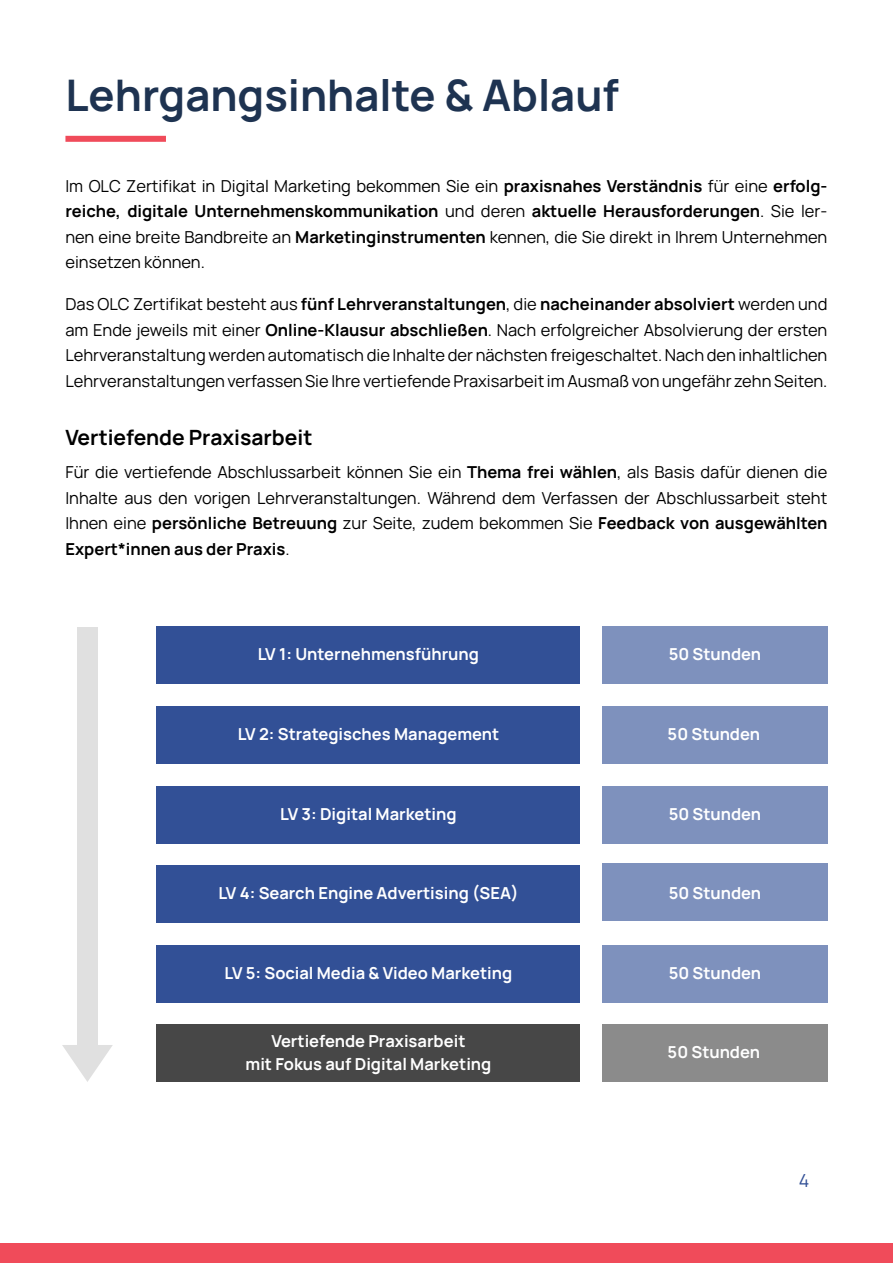
<style>
.page{position:relative;width:893px;height:1263px;background:#fff}
.page>*{position:absolute;margin:0;border:0;box-sizing:border-box;transform-origin:0 0}
.t1{font:700 43.5px "Manrope";color:#1e3351}
.t2{font:700 21px "Manrope";color:#000}
.t3{font:18px "Manrope";color:#325096}
.t4{font:16.5px/25.5px "Manrope";color:#000;text-align:justify}
.t5{font:700 16.5px/22.5px "Manrope";color:#fff;text-align:center}
.s1{font-weight:700}
</style>
<div class="page">
<div style="left:65px;top:136px;width:101px;height:6px;background:#f04b5a"></div>
<div style="left:0;top:1243px;width:893px;height:20px;background:#f04b5a"></div>
<div style="left:157px;top:627px;width:423px;height:57px;background:#325096"></div>
<div style="left:77px;top:627px;width:21px;height:426px;background:#e0e0e0"></div>
<svg style="left:62px;top:1045px;width:51px;height:37px"></svg>
<div style="left:602px;top:627px;width:225px;height:57px;background:#7e91bd"></div>
<div style="left:157px;top:706px;width:423px;height:57px;background:#325096"></div>
<div style="left:157px;top:786px;width:423px;height:57px;background:#325096"></div>
<div style="left:157px;top:865px;width:423px;height:58px;background:#325096"></div>
<div style="left:157px;top:945px;width:423px;height:57px;background:#325096"></div>
<div style="left:157px;top:1025px;width:423px;height:57px;background:#474747"></div>
<div style="left:602px;top:1025px;width:225px;height:57px;background:#8b8b8b"></div>
<div style="left:602px;top:706px;width:225px;height:57px;background:#7e91bd"></div>
<div style="left:602px;top:786px;width:225px;height:57px;background:#7e91bd"></div>
<div style="left:602px;top:863px;width:225px;height:57px;background:#7e91bd"></div>
<div style="left:602px;top:945px;width:225px;height:57px;background:#7e91bd"></div>
<h1 class="t1" style="left:65px;top:65px;width:555px">Lehrgangsinhalte &amp; Ablauf</h1>
<p class="t4" style="left:65px;top:172px;width:763px">Im OLC Zertifikat in Digital Marketing bekommen Sie ein <span class="s1">praxisnahes Verständnis</span> für eine <span class="s1">erfolg&shy;reiche, digitale Unternehmenskommunikation</span> und deren <span class="s1">aktuelle Herausforderungen</span>. Sie ler&shy;nen eine breite Bandbreite an <span class="s1">Marketinginstrumenten</span> kennen, die Sie direkt in Ihrem Unternehmen einsetzen können.</p>
<p class="t4" style="left:65px;top:291px;width:763px">Das OLC Zertifikat besteht aus <span class="s1">fünf Lehrveranstaltungen</span>, die <span class="s1">nacheinander absolviert</span> werden und am Ende jeweils mit einer <span class="s1">Online-Klausur abschließen</span>. Nach erfolgreicher Absolvierung der ersten Lehrveranstaltung werden automatisch die Inhalte der nächsten freigeschaltet. Nach den inhaltlichen Lehrveranstaltungen verfassen Sie Ihre vertiefende Praxisarbeit im Ausmaß von ungefähr zehn Seiten.</p>
<p class="t2" style="left:65px;top:423px;width:248px">Vertiefende Praxisarbeit</p>
<p class="t4" style="left:65px;top:459px;width:764px">Für die vertiefende Abschlussarbeit können Sie ein <span class="s1">Thema frei wählen</span>, als Basis dafür dienen die Inhalte aus den vorigen Lehrveranstaltungen. Während dem Verfassen der Abschlussarbeit steht Ihnen eine <span class="s1">persönliche Betreuung</span> zur Seite, zudem bekommen Sie <span class="s1">Feedback von ausgewählten Expert*innen aus der Praxis</span>.</p>
<p class="t5" style="left:258px;top:642px;width:223px">LV 1: Unternehmensführung</p>
<p class="t5" style="left:669px;top:642px;width:94px">50 Stunden</p>
<p class="t5" style="left:238px;top:722px;width:263px">LV 2: Strategisches Management</p>
<p class="t5" style="left:668px;top:722px;width:94px">50 Stunden</p>
<p class="t5" style="left:280px;top:802px;width:178px">LV 3: Digital Marketing</p>
<p class="t5" style="left:669px;top:802px;width:94px">50 Stunden</p>
<p class="t5" style="left:218px;top:881px;width:302px">LV 4: Search Engine Advertising (SEA)</p>
<p class="t5" style="left:669px;top:881px;width:94px">50 Stunden</p>
<p class="t5" style="left:225px;top:961px;width:289px">LV 5: Social Media &amp; Video Marketing</p>
<p class="t5" style="left:669px;top:961px;width:94px">50 Stunden</p>
<p class="t5" style="left:245px;top:1029px;width:247px">Vertiefende Praxisarbeit<br>mit Fokus auf Digital Marketing</p>
<p class="t5" style="left:668px;top:1040px;width:94px">50 Stunden</p>
<p class="t3" style="left:799px;top:1167px;width:12px">4</p>
</div>
